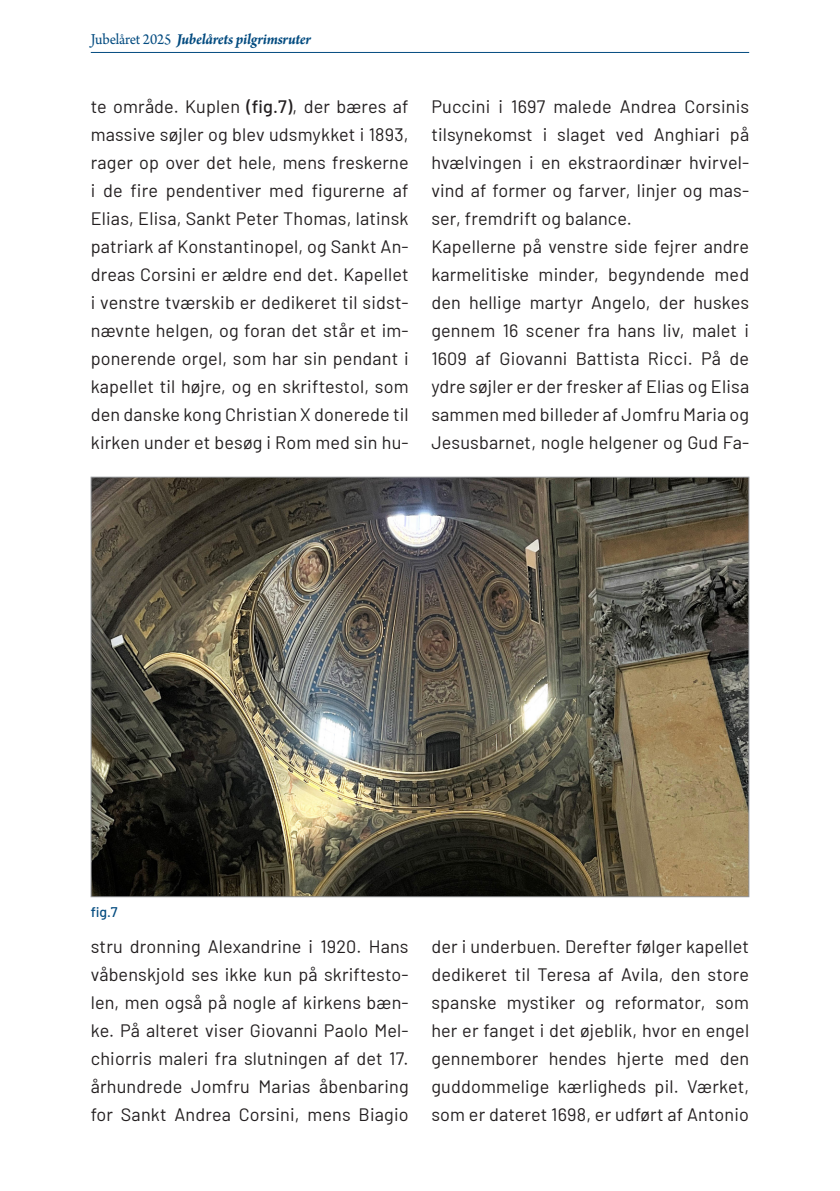
<style>
.page{position:relative;width:840px;height:1191px;background:#fff}
.page>*{position:absolute;margin:0;border:0;box-sizing:border-box;transform-origin:0 0}
.t1{font:18px/28px "Barlow";letter-spacing:.01em;color:#231f20;text-align:justify}
.t2{font:italic 700 16px "Arno Pro";letter-spacing:-.015em;color:#034b80;scale:.95 1}
.t3{font:500 14px "Barlow";color:#034b80}
.s1{font-weight:400;font-style:normal}
.s2{font-weight:500}
</style>
<div class="page">
<hr style="left:91px;top:52px;width:657px;height:1px;background:#034b80">
<img style="left:93px;top:479px;width:653px;height:416px">
<p class="t2" style="left:91px;top:30px;width:233px"><span class="s1">Jubelåret 2025</span> Jubelårets pilgrimsruter</p>
<p class="t1" style="left:91px;top:91px;width:319px">te område. Kuplen <span class="s2">(fig.7)</span>, der bæres af massive søjler og blev udsmykket i 1893, rager op over det hele, mens freskerne i de fire pendentiver med figurerne af Elias, Elisa, Sankt Peter Thomas, latinsk patriark af Konstantinopel, og Sankt An&shy;dreas Corsini er ældre end det. Kapellet i venstre tværskib er dedikeret til sidst&shy;nævnte helgen, og foran det står et im&shy;ponerende orgel, som har sin pendant i kapellet til højre, og en skriftestol, som den danske kong Christian X donerede til kirken under et besøg i Rom med sin hu-</p>
<p class="t1" style="left:431px;top:91px;width:319px">Puccini i 1697 malede Andrea Corsinis tilsynekomst i slaget ved Anghiari på hvælvingen i en ekstraordinær hvirvel&shy;vind af former og farver, linjer og mas&shy;ser, fremdrift og balance.</p>
<p class="t1" style="left:431px;top:231px;width:319px">Kapellerne på venstre side fejrer andre karmelitiske minder, begyndende med den hellige martyr Angelo, der huskes gennem 16 scener fra hans liv, malet i 1609 af Giovanni Battista Ricci. På de ydre søjler er der fresker af Elias og Elisa sammen med billeder af Jomfru Maria og Jesusbarnet, nogle helgener og Gud Fa-</p>
<p class="t3" style="left:91px;top:901px;width:28px">fig.7</p>
<p class="t1" style="left:91px;top:931px;width:319px">stru dronning Alexandrine i 1920. Hans våbenskjold ses ikke kun på skriftesto&shy;len, men også på nogle af kirkens bæn&shy;ke. På alteret viser Giovanni Paolo Mel&shy;chiorris maleri fra slutningen af det 17. århundrede Jomfru Marias åbenbaring for Sankt Andrea Corsini, mens Biagio</p>
<p class="t1" style="left:431px;top:931px;width:319px">der i underbuen. Derefter følger kapellet dedikeret til Teresa af Avila, den store spanske mystiker og reformator, som her er fanget i det øjeblik, hvor en engel gennemborer hendes hjerte med den guddommelige kærligheds pil. Værket, som er dateret 1698, er udført af Antonio</p>
</div>
